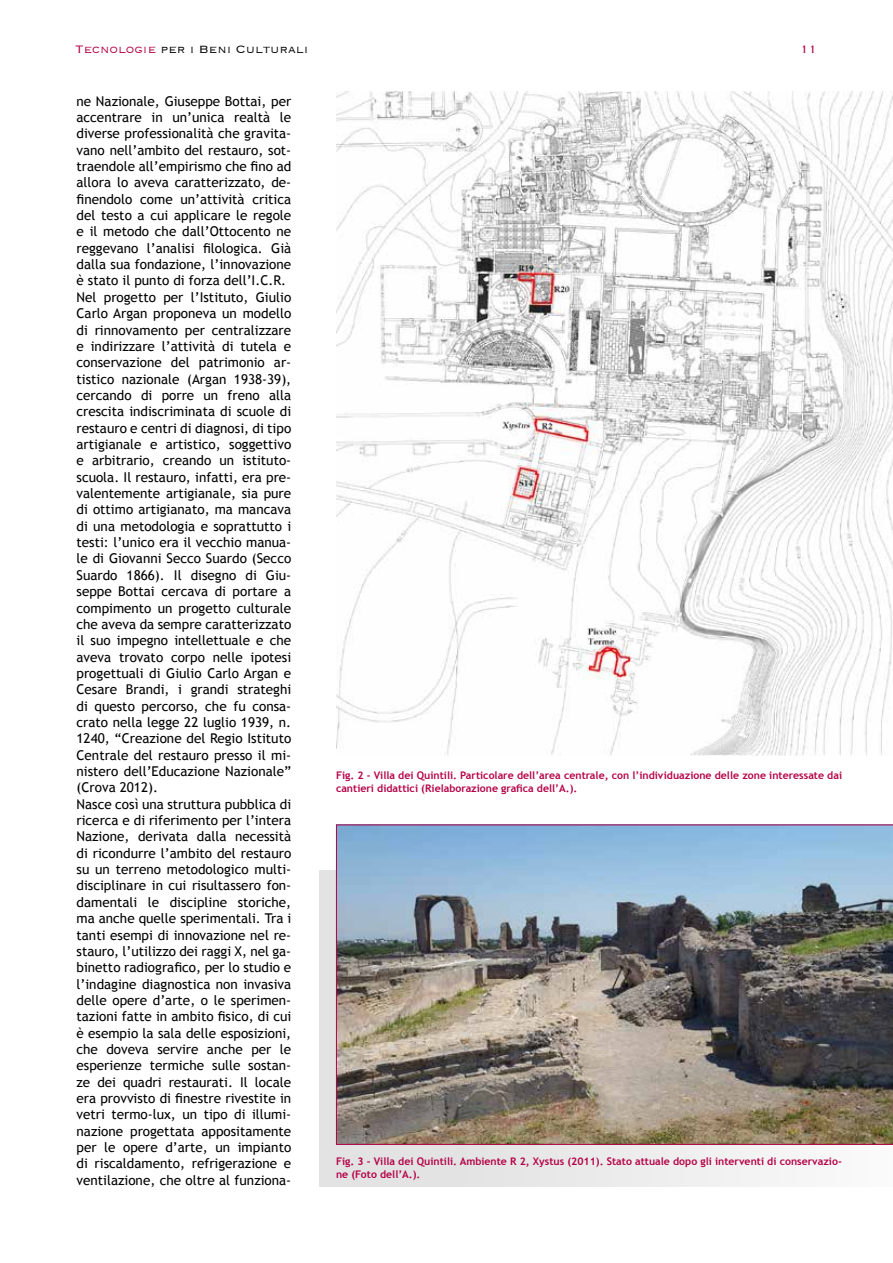
<style>
.page{position:relative;width:893px;height:1263px;background:#fff}
.page>*{position:absolute;margin:0;border:0;box-sizing:border-box;transform-origin:0 0}
.t1{font:300 14.1px "Copperplate";color:#000}
.t2{font:300 14.1px "Copperplate";color:#b40247}
.t3{font:13.5px/16.4px "Trebuchet MS";color:#000}
.t4{font:700 10.5px/12.6px "Trebuchet MS";color:#b40247}
.s1{color:#b40247}
</style>
<div class="page">
<div style="left:319px;top:870px;width:574px;height:316px;background:linear-gradient(to right,#dfdedf,#f9f9f9)"></div>
<img style="left:337px;top:92px;width:556px;height:664px">
<img style="left:336px;top:824px;width:557px;height:321px">
<p class="t1" style="left:75px;top:40px;width:235px"><span class="s1">Tecnologie</span> per i Beni Culturali</p>
<p class="t2" style="left:800px;top:40px;width:19px">11</p>
<p class="t3" style="left:77px;top:93px;width:216px">ne Nazionale, Giuseppe Bottai, per accentrare in un’unica realtà le diverse professionalità che gravita&shy;vano nell’ambito del restauro, sot&shy;traendole all’empirismo che fino ad allora lo aveva caratterizzato, de&shy;finendolo come un’attività critica del testo a cui applicare le regole e il metodo che dall’Ottocento ne reggevano l’analisi filologica. Già dalla sua fondazione, l’innovazione è stato il punto di forza dell’I.C.R.<br>Nel progetto per l’Istituto, Giulio Carlo Argan proponeva un modello di rinnovamento per centralizzare e indirizzare l’attività di tutela e conservazione del patrimonio ar&shy;tistico nazionale (Argan 1938-39), cercando di porre un freno alla crescita indiscriminata di scuole di restauro e centri di diagnosi, di tipo artigianale e artistico, soggettivo e arbitrario, creando un istituto&shy;scuola. Il restauro, infatti, era pre&shy;valentemente artigianale, sia pure di ottimo artigianato, ma mancava di una metodologia e soprattutto i testi: l’unico era il vecchio manua&shy;le di Giovanni Secco Suardo (Secco Suardo 1866). Il disegno di Giu&shy;seppe Bottai cercava di portare a compimento un progetto culturale che aveva da sempre caratterizzato il suo impegno intellettuale e che aveva trovato corpo nelle ipotesi progettuali di Giulio Carlo Argan e Cesare Brandi, i grandi strateghi di questo percorso, che fu consa&shy;crato nella legge 22 luglio 1939, n.<br>1240, “Creazione del Regio Istituto Centrale del restauro presso il mi&shy;nistero dell’Educazione Nazionale” (Crova 2012).<br>Nasce così una struttura pubblica di ricerca e di riferimento per l’intera Nazione, derivata dalla necessità di ricondurre l’ambito del restauro su un terreno metodologico multi&shy;disciplinare in cui risultassero fon&shy;damentali le discipline storiche, ma anche quelle sperimentali. Tra i tanti esempi di innovazione nel re&shy;stauro, l’utilizzo dei raggi X, nel ga&shy;binetto radiografico, per lo studio e l’indagine diagnostica non invasiva delle opere d’arte, o le sperimen&shy;tazioni fatte in ambito fisico, di cui è esempio la sala delle esposizioni, che doveva servire anche per le esperienze termiche sulle sostan&shy;ze dei quadri restaurati. Il locale era provvisto di finestre rivestite in vetri termo-lux, un tipo di illumi&shy;nazione progettata appositamente per le opere d’arte, un impianto di riscaldamento, refrigerazione e ventilazione, che oltre al funziona-</p>
<p class="t4" style="left:336px;top:769px;width:508px">Fig. 2 - Villa dei Quintili. Particolare dell’area centrale, con l’individuazione delle zone interessate dai cantieri didattici (Rielaborazione grafica dell’A.).</p>
<p class="t4" style="left:336px;top:1155px;width:507px">Fig. 3 - Villa dei Quintili. Ambiente R 2, Xystus (2011). Stato attuale dopo gli interventi di conservazio&shy;ne (Foto dell’A.).</p>
</div>
